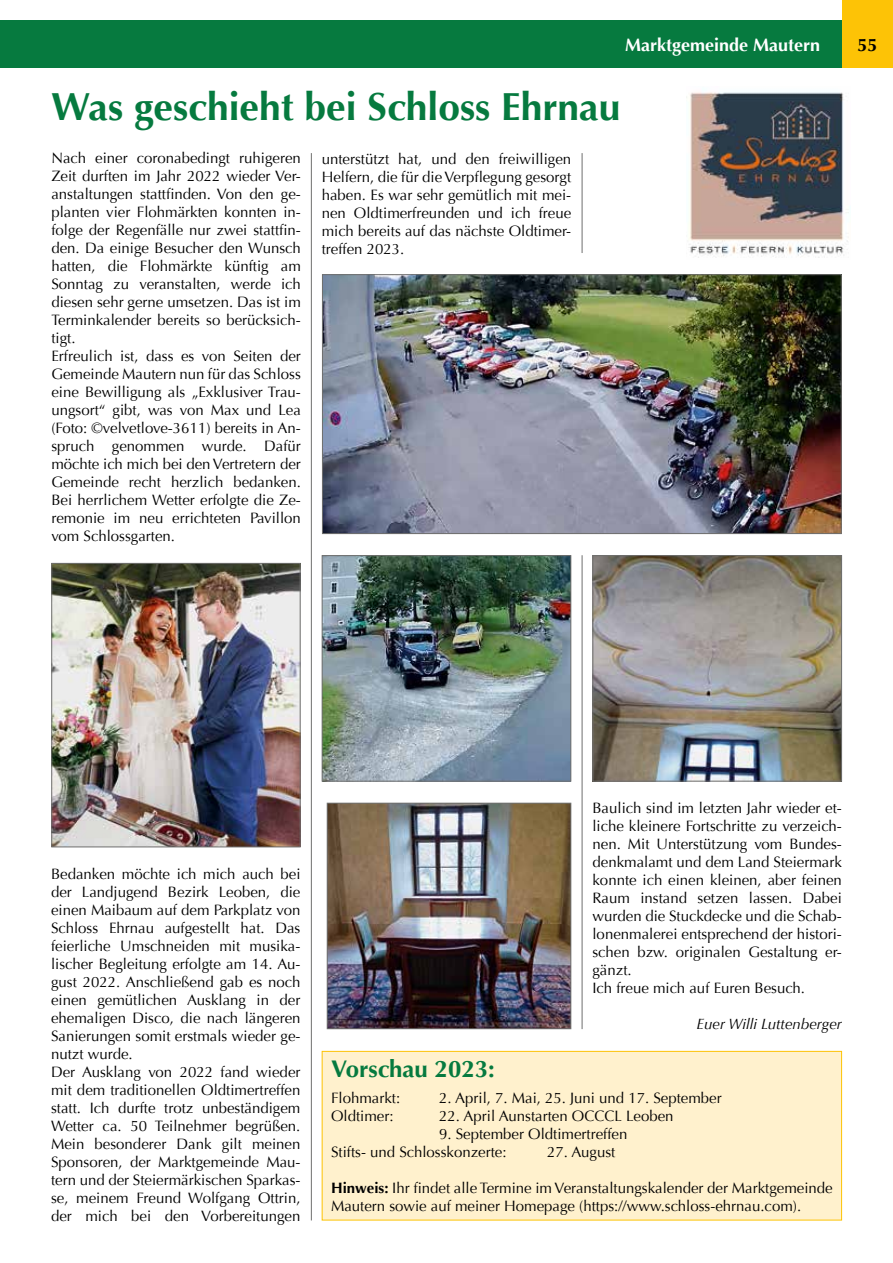
<style>
.page{position:relative;width:893px;height:1263px;background:#fff}
.page>*{position:absolute;margin:0;border:0;box-sizing:border-box;transform-origin:0 0}
.t1{font:700 39px "Optima";color:#067a3f}
.t2{font:700 24px "Optima";color:#067a3f}
.t3{font:700 18px "Optima";color:#fff}
.t4{font:700 18px "Optima";color:#000}
.t5{font:15px/18px "Optima";color:#000}
.t6{font:italic 15px "Optima";color:#000}
.s1{font-weight:700}
</style>
<div class="page">
<div style="left:0;top:20px;width:893px;height:48px;background:#067a3f"></div>
<div style="left:842px;top:0;width:51px;height:68px;background:#fdc306"></div>
<hr style="left:582px;top:153px;width:1px;height:100px;background:#6f6f6e">
<hr style="left:582px;top:555px;width:1px;height:474px;background:#6f6f6e">
<hr style="left:311px;top:153px;width:1px;height:1067px;background:#6f6f6e">
<img style="left:329px;top:805px;width:240px;height:222px">
<div style="left:327px;top:803px;width:244px;height:226px;border:1px solid #6f6f6e"></div>
<img style="left:324px;top:276px;width:516px;height:256px">
<div style="left:322px;top:274px;width:520px;height:260px;border:1px solid #6f6f6e"></div>
<img style="left:594px;top:557px;width:246px;height:222px">
<div style="left:592px;top:555px;width:250px;height:226px;border:1px solid #6f6f6e"></div>
<img style="left:324px;top:557px;width:245px;height:222px">
<div style="left:322px;top:555px;width:249px;height:226px;border:1px solid #6f6f6e"></div>
<img style="left:686px;top:92px;width:163px;height:166px">
<div style="left:322px;top:1051px;width:520px;height:169px;background:#fff1cd"></div>
<div style="left:322px;top:1051px;width:520px;height:169px;border:1px solid #fdc306"></div>
<img style="left:53px;top:565px;width:246px;height:280px">
<div style="left:51px;top:563px;width:250px;height:284px;border:1px solid #6f6f6e"></div>
<p class="t3" style="left:625px;top:34px;width:197px">Marktgemeinde Mautern</p>
<p class="t4" style="left:857px;top:34px;width:22px">55</p>
<h1 class="t1" style="left:51px;top:84px;width:571px">Was geschieht bei Schloss Ehrnau</h1>
<p class="t5" style="left:51px;top:149px;width:251px">Nach einer coronabedingt ruhigeren Zeit durften im Jahr 2022 wieder Ver&shy;anstaltungen stattfinden. Von den ge&shy;planten vier Flohmärkten konnten in&shy;folge der Regenfälle nur zwei stattfin&shy;den. Da einige Besucher den Wunsch hatten, die Flohmärkte künftig am Sonntag zu veranstalten, werde ich diesen sehr gerne umsetzen. Das ist im Terminkalender bereits so berücksich&shy;tigt.<br>Erfreulich ist, dass es von Seiten der Gemeinde Mautern nun für das Schloss eine Bewilligung als „Exklusiver Trau&shy;ungsort“ gibt, was von Max und Lea (Foto: ©velvetlove-3611) bereits in An&shy;spruch genommen wurde. Dafür möchte ich mich bei den Vertretern der Gemeinde recht herzlich bedanken.<br>Bei herrlichem Wetter erfolgte die Ze&shy;remonie im neu errichteten Pavillon vom Schlossgarten.</p>
<p class="t5" style="left:322px;top:150px;width:251px;text-align:justify">unterstützt hat, und den freiwilligen Helfern, die für die Verpflegung gesorgt haben. Es war sehr gemütlich mit mei&shy;nen Oldtimerfreunden und ich freue mich bereits auf das nächste Oldtimer&shy;treffen 2023.</p>
<p class="t5" style="left:51px;top:865px;width:251px">Bedanken möchte ich mich auch bei der Landjugend Bezirk Leoben, die einen Maibaum auf dem Parkplatz von Schloss Ehrnau aufgestellt hat. Das feierliche Umschneiden mit musika&shy;lischer Begleitung erfolgte am 14. Au&shy;gust 2022. Anschließend gab es noch einen gemütlichen Ausklang in der ehemaligen Disco, die nach längeren Sanierungen somit erstmals wieder ge&shy;nutzt wurde.<br>Der Ausklang von 2022 fand wieder mit dem traditionellen Oldtimertreffen statt. Ich durfte trotz unbeständigem Wetter ca. 50 Teilnehmer begrüßen.<br>Mein besonderer Dank gilt meinen Sponsoren, der Marktgemeinde Mau&shy;tern und der Steiermärkischen Sparkas&shy;se, meinem Freund Wolfgang Ottrin, der mich bei den Vorbereitungen</p>
<p class="t5" style="left:592px;top:799px;width:251px">Baulich sind im letzten Jahr wieder et&shy;liche kleinere Fortschritte zu verzeich&shy;nen. Mit Unterstützung vom Bundes&shy;denkmalamt und dem Land Steiermark konnte ich einen kleinen, aber feinen Raum instand setzen lassen. Dabei wurden die Stuckdecke und die Schab&shy;lonenmalerei entsprechend der histori&shy;schen bzw. originalen Gestaltung er&shy;gänzt.<br>Ich freue mich auf Euren Besuch.</p>
<p class="t6" style="left:697px;top:1015px;width:147px">Euer Willi Luttenberger</p>
<h2 class="t2" style="left:331px;top:1054px;width:165px">Vorschau 2023:</h2>
<p class="t5" style="left:331px;top:1089px;width:71px">Flohmarkt:</p>
<p class="t5" style="left:439px;top:1089px;width:284px">2. April, 7. Mai, 25. Juni und 17. September</p>
<p class="t5" style="left:331px;top:1107px;width:64px">Oldtimer:</p>
<p class="t5" style="left:439px;top:1107px;width:236px">22. April Aunstarten OCCCL Leoben</p>
<p class="t5" style="left:331px;top:1125px;width:298px;text-indent:108px">9. September Oldtimertreffen<br>Stifts- und Schlosskonzerte:</p>
<p class="t5" style="left:547px;top:1143px;width:70px">27. August</p>
<p class="t5" style="left:331px;top:1179px;width:503px"><span class="s1">Hinweis:</span> Ihr findet alle Termine im Veranstaltungskalender der Marktgemeinde<br>Mautern sowie auf meiner Homepage (https://www.schloss-ehrnau.com).</p>
</div>
